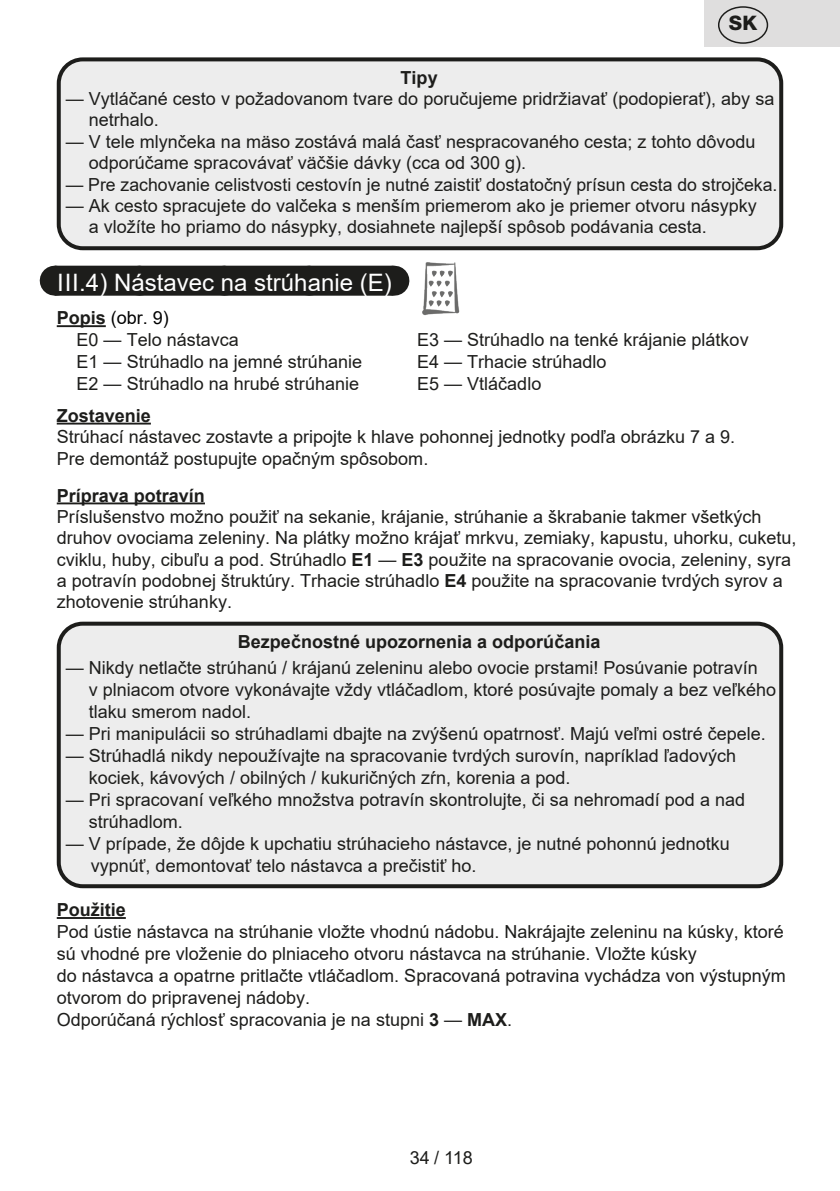
<style>
.page{position:relative;width:840px;height:1191px;background:#fff}
.page>*{position:absolute;margin:0;border:0;box-sizing:border-box;transform-origin:0 0}
.Grafický_nadpis_ETA{font:24px "Arial";color:#fff}
.t1{font:800 20px "Helvetica Neue OT";color:#1d1d1b}
.Normální{font:18px/21.4px "Arial";color:#1d1d1b}
.Normální-2{font:700 18px "Arial";color:#1d1d1b}
.Normální-3{font:18px "Arial";color:#000}
.s1{font-weight:700;color:#1d1d1b}
.s2{font-weight:700}
</style>
<div class="page">
<div style="left:55px;top:266px;width:338px;height:30px;background:#1d1d1b"></div>
<svg style="left:139px;top:295px;width:212px;height:1px"></svg>
<hr style="left:393px;top:266px;width:1px;height:30px;background:#1d1d1b">
<hr style="left:57px;top:325px;width:49px;height:2px;background:#1d1d1b">
<hr style="left:57px;top:423px;width:94px;height:1px;background:#1d1d1b">
<hr style="left:57px;top:502px;width:148px;height:2px;background:#1d1d1b">
<hr style="left:57px;top:917px;width:69px;height:2px;background:#1d1d1b">
<div style="left:59px;top:59px;width:721px;height:189px;background:#ededed;border-radius:24px"></div>
<div style="left:57px;top:57px;width:725px;height:193px;border:4px solid #1d1d1b;border-radius:24px"></div>
<div style="left:59px;top:623px;width:721px;height:263px;background:#ededed;border-radius:24px"></div>
<div style="left:57px;top:621px;width:725px;height:267px;border:4px solid #1d1d1b;border-radius:24px"></div>
<img style="left:422px;top:262px;width:38px;height:54px">
<div style="left:704px;top:0;width:135px;height:47px;background:#dfdede"></div>
<div style="left:717px;top:6px;width:50px;height:38px;border:1px solid #1d1d1b;border-radius:50%"></div>
<p class="t1" style="left:728px;top:11px;width:30px">SK</p>
<p class="Normální-2" style="left:400px;top:65px;width:39px">Tipy</p>
<p class="Normální" style="left:89px;top:88px;width:686px;text-indent:-23px">— Vytláčané cesto v požadovanom tvare do poručujeme pridržiavať (podopierať), aby sa netrhalo.</p>
<p class="Normální" style="left:89px;top:131px;width:668px;text-indent:-23px">— V tele mlynčeka na mäso zostává malá časť nespracovaného cesta; z tohto dôvodu odporúčame spracovávať väčšie dávky (cca od 300 g).</p>
<p class="Normální" style="left:66px;top:173px;width:713px">— Pre zachovanie celistvosti cestovín je nutné zaistiť dostatočný prísun cesta do strojčeka.</p>
<p class="Normální" style="left:89px;top:195px;width:669px;text-indent:-23px">— Ak cesto spracujete do valčeka s menším priemerom ako je priemer otvoru násypky a vložíte ho priamo do násypky, dosiahnete najlepší spôsob podávania cesta.</p>
<p class="Grafický_nadpis_ETA" style="left:57px;top:266px;width:336px">III.4) Nástavec na strúhanie (E)</p>
<p class="Normální-3" style="left:57px;top:305px;width:114px"><span class="s1">Popis</span> (obr. 9)</p>
<p class="Normální" style="left:77px;top:329px;width:164px">E0 — Telo nástavca</p>
<p class="Normální" style="left:417px;top:329px;width:333px">E3 — Strúhadlo na tenké krájanie plátkov</p>
<p class="Normální" style="left:77px;top:351px;width:287px">E1 — Strúhadlo na jemné strúhanie</p>
<p class="Normální" style="left:417px;top:351px;width:191px">E4 — Trhacie strúhadlo</p>
<p class="Normální" style="left:77px;top:373px;width:284px">E2 — Strúhadlo na hrubé strúhanie</p>
<p class="Normální" style="left:417px;top:373px;width:126px">E5 — Vtláčadlo</p>
<p class="Normální-2" style="left:57px;top:403px;width:96px">Zostavenie</p>
<p class="Normální" style="left:57px;top:426px;width:679px">Strúhací nástavec zostavte a pripojte k hlave pohonnej jednotky podľa obrázku 7 a 9.<br>Pre demontáž postupujte opačným spôsobom.</p>
<p class="Normální-2" style="left:57px;top:482px;width:150px">Príprava potravín</p>
<p class="Normální" style="left:57px;top:505px;width:741px">Príslušenstvo možno použiť na sekanie, krájanie, strúhanie a škrabanie takmer všetkých druhov ovociama zeleniny. Na plátky možno krájať mrkvu, zemiaky, kapustu, uhorku, cuketu, cviklu, huby, cibuľu a pod. Strúhadlo <span class="s2">E1</span> — <span class="s2">E3</span> použite na spracovanie ovocia, zeleniny, syra a potravín podobnej štruktúry. Trhacie strúhadlo <span class="s2">E4</span> použite na spracovanie tvrdých syrov a zhotovenie strúhanky.</p>
<p class="Normální-2" style="left:238px;top:629px;width:364px">Bezpečnostné upozornenia a odporúčania</p>
<p class="Normální" style="left:89px;top:656px;width:688px;line-height:22px;text-indent:-23px">— Nikdy netlačte strúhanú / krájanú zeleninu alebo ovocie prstami! Posúvanie potravín<br>v plniacom otvore vykonávajte vždy vtláčadlom, ktoré posúvajte pomaly a bez veľkého tlaku smerom nadol.</p>
<p class="Normální" style="left:66px;top:722px;width:701px">— Pri manipulácii so strúhadlami dbajte na zvýšenú opatrnosť. Majú veľmi ostré čepele.</p>
<p class="Normální" style="left:89px;top:744px;width:648px;line-height:22px;text-indent:-23px">— Strúhadlá nikdy nepoužívajte na spracovanie tvrdých surovín, napríklad ľadových kociek, kávových / obilných / kukuričných zŕn, korenia a pod.</p>
<p class="Normální" style="left:89px;top:788px;width:657px;line-height:22px;text-indent:-23px">— Pri spracovaní veľkého množstva potravín skontrolujte, či sa nehromadí pod a nad strúhadlom.</p>
<p class="Normální" style="left:91px;top:832px;width:640px;line-height:22px;text-indent:-25px">— V prípade, že dôjde k upchatiu strúhacieho nástavce, je nutné pohonnú jednotku vypnúť, demontovať telo nástavca a prečistiť ho.</p>
<p class="Normální-2" style="left:57px;top:897px;width:71px">Použitie</p>
<p class="Normální" style="left:57px;top:920px;width:730px;line-height:22px">Pod ústie nástavca na strúhanie vložte vhodnú nádobu. Nakrájajte zeleninu na kúsky, ktoré sú vhodné pre vloženie do plniaceho otvoru nástavca na strúhanie. Vložte kúsky<br>do nástavca a opatrne pritlačte vtláčadlom. Spracovaná potravina vychádza von výstupným otvorom do pripravenej nádoby.</p>
<p class="Normální" style="left:57px;top:1009px;width:456px">Odporúčaná rýchlosť spracovania je na stupni <span class="s2">3</span> — <span class="s2">MAX</span>.</p>
<p class="Normální" style="left:410px;top:1147px;width:64px">34 / 118</p>
</div>
